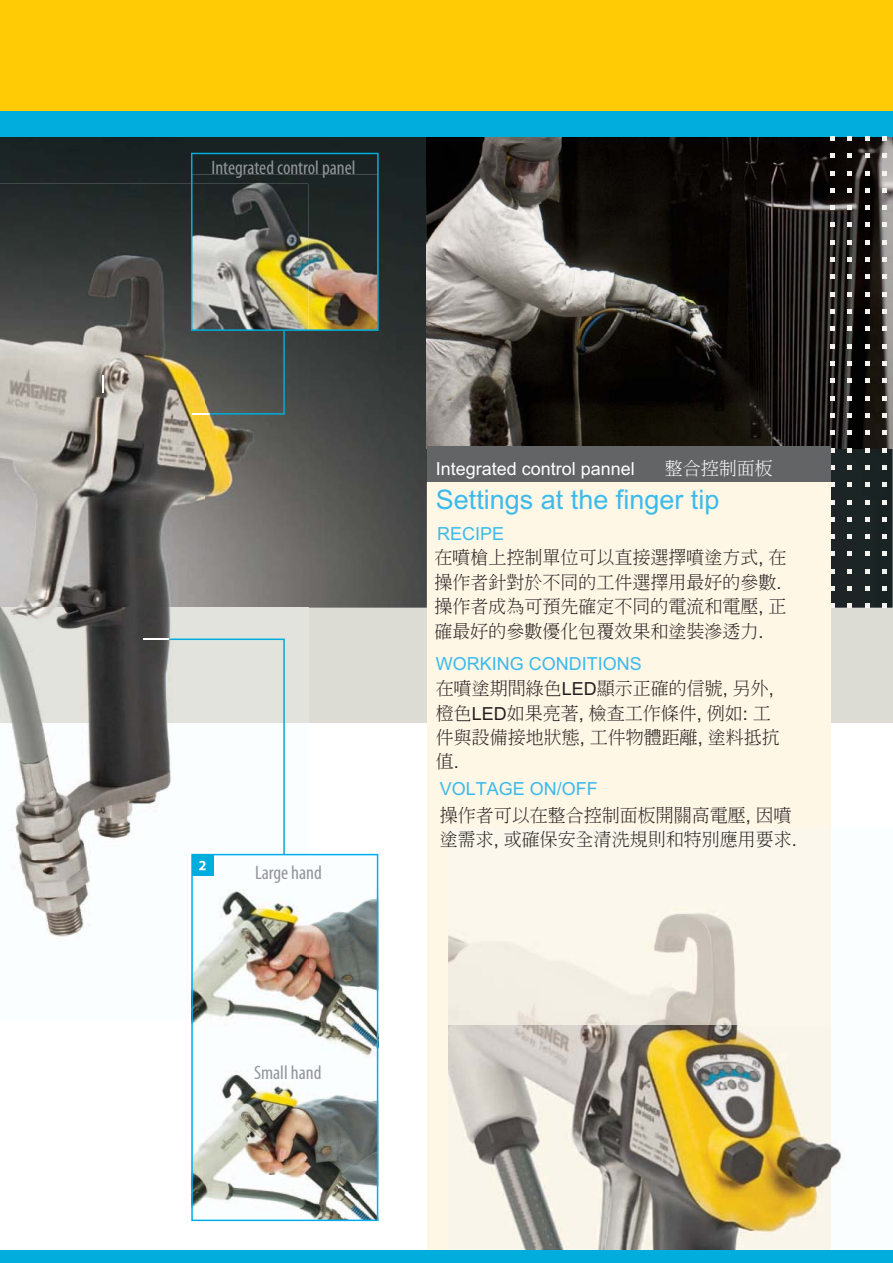
<style>
.page{position:relative;width:893px;height:1263px;background:#fff}
.page>*{position:absolute;margin:0;border:0;box-sizing:border-box;transform-origin:0 0}
.t1{font:27px "Arial";color:#3bbaec}
.t2{font:condensed 19.5px "Myriad Pro";color:#939598}
.t3{font:18px/24.5px "Adobe Ming Std Light E Ten B5 H";color:#231f20}
.t4{font:18px "Arial";color:#3bbaec}
.t5{font:18px "Arial";color:#fff}
.t6{font:18px "Adobe Ming Std Light E Ten B5 H";color:#fff}
.s1{font-family:"Arial"}
</style>
<div class="page">
<img style="left:0;top:136px;width:893px;height:472px">
<div style="left:0;top:608px;width:893px;height:114px;background:#dddcd4"></div>
<img style="left:0;top:184px;width:205px;height:424px">
<img style="left:205px;top:415px;width:103px;height:193px">
<img style="left:0;top:608px;width:308px;height:329px">
<img style="left:427px;top:136px;width:466px;height:312px">
<img style="left:191px;top:854px;width:187px;height:367px">
<div style="left:0;top:0;width:893px;height:111px;background:#ffcb04"></div>
<div style="left:0;top:1250px;width:893px;height:13px;background:#00addc"></div>
<div style="left:0;top:111px;width:893px;height:25px;background:#00addc"></div>
<svg style="left:830px;top:257px;width:5px;height:5px"></svg>
<svg style="left:830px;top:240px;width:5px;height:4px"></svg>
<svg style="left:830px;top:223px;width:5px;height:4px"></svg>
<svg style="left:830px;top:206px;width:5px;height:4px"></svg>
<svg style="left:830px;top:327px;width:5px;height:4px"></svg>
<svg style="left:830px;top:309px;width:5px;height:5px"></svg>
<svg style="left:830px;top:292px;width:5px;height:4px"></svg>
<svg style="left:830px;top:275px;width:5px;height:4px"></svg>
<svg style="left:830px;top:431px;width:5px;height:4px"></svg>
<svg style="left:830px;top:413px;width:5px;height:5px"></svg>
<svg style="left:830px;top:396px;width:5px;height:4px"></svg>
<svg style="left:830px;top:379px;width:5px;height:4px"></svg>
<svg style="left:830px;top:361px;width:5px;height:5px"></svg>
<svg style="left:830px;top:344px;width:5px;height:4px"></svg>
<svg style="left:831px;top:448px;width:4px;height:4px"></svg>
<svg style="left:831px;top:586px;width:4px;height:5px"></svg>
<svg style="left:831px;top:569px;width:4px;height:4px"></svg>
<svg style="left:831px;top:552px;width:4px;height:4px"></svg>
<svg style="left:831px;top:535px;width:4px;height:4px"></svg>
<svg style="left:831px;top:604px;width:4px;height:4px"></svg>
<svg style="left:831px;top:517px;width:4px;height:4px"></svg>
<svg style="left:831px;top:500px;width:4px;height:4px"></svg>
<svg style="left:831px;top:483px;width:4px;height:4px"></svg>
<svg style="left:831px;top:465px;width:4px;height:4px"></svg>
<svg style="left:830px;top:188px;width:5px;height:4px"></svg>
<svg style="left:830px;top:171px;width:5px;height:4px"></svg>
<svg style="left:830px;top:154px;width:5px;height:4px"></svg>
<svg style="left:830px;top:136px;width:5px;height:5px"></svg>
<svg style="left:848px;top:517px;width:4px;height:4px"></svg>
<svg style="left:848px;top:500px;width:4px;height:4px"></svg>
<svg style="left:848px;top:483px;width:4px;height:4px"></svg>
<svg style="left:848px;top:465px;width:4px;height:4px"></svg>
<svg style="left:848px;top:604px;width:4px;height:4px"></svg>
<svg style="left:848px;top:535px;width:4px;height:4px"></svg>
<svg style="left:848px;top:552px;width:4px;height:4px"></svg>
<svg style="left:848px;top:569px;width:4px;height:4px"></svg>
<svg style="left:848px;top:586px;width:4px;height:5px"></svg>
<svg style="left:848px;top:188px;width:4px;height:4px"></svg>
<svg style="left:848px;top:171px;width:4px;height:4px"></svg>
<svg style="left:848px;top:154px;width:4px;height:4px"></svg>
<svg style="left:848px;top:136px;width:4px;height:5px"></svg>
<svg style="left:848px;top:448px;width:4px;height:4px"></svg>
<svg style="left:848px;top:344px;width:4px;height:4px"></svg>
<svg style="left:848px;top:361px;width:4px;height:5px"></svg>
<svg style="left:848px;top:379px;width:4px;height:4px"></svg>
<svg style="left:848px;top:396px;width:4px;height:4px"></svg>
<svg style="left:848px;top:413px;width:4px;height:5px"></svg>
<svg style="left:848px;top:431px;width:4px;height:4px"></svg>
<svg style="left:848px;top:275px;width:4px;height:4px"></svg>
<svg style="left:848px;top:292px;width:4px;height:4px"></svg>
<svg style="left:848px;top:309px;width:4px;height:5px"></svg>
<svg style="left:848px;top:327px;width:4px;height:4px"></svg>
<svg style="left:848px;top:206px;width:4px;height:4px"></svg>
<svg style="left:848px;top:223px;width:4px;height:4px"></svg>
<svg style="left:848px;top:240px;width:4px;height:4px"></svg>
<svg style="left:848px;top:257px;width:4px;height:5px"></svg>
<svg style="left:865px;top:517px;width:4px;height:4px"></svg>
<svg style="left:865px;top:500px;width:4px;height:4px"></svg>
<svg style="left:865px;top:483px;width:4px;height:4px"></svg>
<svg style="left:865px;top:465px;width:4px;height:4px"></svg>
<svg style="left:865px;top:604px;width:4px;height:4px"></svg>
<svg style="left:865px;top:535px;width:4px;height:4px"></svg>
<svg style="left:865px;top:552px;width:4px;height:4px"></svg>
<svg style="left:865px;top:569px;width:4px;height:4px"></svg>
<svg style="left:865px;top:586px;width:4px;height:5px"></svg>
<svg style="left:865px;top:188px;width:4px;height:4px"></svg>
<svg style="left:865px;top:171px;width:4px;height:4px"></svg>
<svg style="left:865px;top:154px;width:4px;height:4px"></svg>
<svg style="left:865px;top:136px;width:4px;height:5px"></svg>
<svg style="left:865px;top:448px;width:4px;height:4px"></svg>
<svg style="left:865px;top:344px;width:4px;height:4px"></svg>
<svg style="left:865px;top:361px;width:4px;height:5px"></svg>
<svg style="left:865px;top:379px;width:4px;height:4px"></svg>
<svg style="left:865px;top:396px;width:4px;height:4px"></svg>
<svg style="left:865px;top:413px;width:4px;height:5px"></svg>
<svg style="left:865px;top:431px;width:4px;height:4px"></svg>
<svg style="left:865px;top:275px;width:4px;height:4px"></svg>
<svg style="left:865px;top:292px;width:4px;height:4px"></svg>
<svg style="left:865px;top:309px;width:4px;height:5px"></svg>
<svg style="left:865px;top:327px;width:4px;height:4px"></svg>
<svg style="left:865px;top:206px;width:4px;height:4px"></svg>
<svg style="left:865px;top:223px;width:4px;height:4px"></svg>
<svg style="left:865px;top:240px;width:4px;height:4px"></svg>
<svg style="left:865px;top:257px;width:4px;height:5px"></svg>
<svg style="left:882px;top:517px;width:4px;height:4px"></svg>
<svg style="left:882px;top:500px;width:4px;height:4px"></svg>
<svg style="left:882px;top:483px;width:4px;height:4px"></svg>
<svg style="left:882px;top:465px;width:4px;height:4px"></svg>
<svg style="left:882px;top:604px;width:4px;height:4px"></svg>
<svg style="left:882px;top:535px;width:4px;height:4px"></svg>
<svg style="left:882px;top:552px;width:4px;height:4px"></svg>
<svg style="left:882px;top:569px;width:4px;height:4px"></svg>
<svg style="left:882px;top:586px;width:4px;height:5px"></svg>
<svg style="left:882px;top:188px;width:4px;height:4px"></svg>
<svg style="left:882px;top:171px;width:4px;height:4px"></svg>
<svg style="left:882px;top:154px;width:4px;height:4px"></svg>
<svg style="left:882px;top:136px;width:4px;height:5px"></svg>
<svg style="left:882px;top:448px;width:4px;height:4px"></svg>
<svg style="left:882px;top:344px;width:4px;height:4px"></svg>
<svg style="left:882px;top:361px;width:4px;height:5px"></svg>
<svg style="left:882px;top:379px;width:4px;height:4px"></svg>
<svg style="left:882px;top:396px;width:4px;height:4px"></svg>
<svg style="left:882px;top:413px;width:4px;height:5px"></svg>
<svg style="left:882px;top:431px;width:4px;height:4px"></svg>
<svg style="left:882px;top:275px;width:4px;height:4px"></svg>
<svg style="left:882px;top:292px;width:4px;height:4px"></svg>
<svg style="left:882px;top:309px;width:4px;height:5px"></svg>
<svg style="left:882px;top:327px;width:4px;height:4px"></svg>
<svg style="left:882px;top:206px;width:4px;height:4px"></svg>
<svg style="left:882px;top:223px;width:4px;height:4px"></svg>
<svg style="left:882px;top:240px;width:4px;height:4px"></svg>
<svg style="left:882px;top:257px;width:4px;height:5px"></svg>
<div style="left:427px;top:447px;width:404px;height:36px;background:#636466"></div>
<div style="left:427px;top:483px;width:404px;height:767px;background:#fff7e5"></div>
<img style="left:448px;top:913px;width:292px;height:112px">
<img style="left:448px;top:1025px;width:393px;height:224px">
<svg style="left:102px;top:375px;width:2px;height:17px"></svg>
<div style="left:192px;top:855px;width:21px;height:21px;background:#00addc"></div>
<svg style="left:199px;top:861px;width:7px;height:9px"></svg>
<svg style="left:143px;top:639px;width:142px;height:216px"></svg>
<img style="left:191px;top:153px;width:188px;height:262px">
<p class="t2" style="left:211px;top:160px;width:146px">Integrated control panel</p>
<p class="t2" style="left:255px;top:865px;width:68px">Large hand</p>
<p class="t2" style="left:254px;top:1066px;width:69px">Small hand</p>
<p class="t5" style="left:436px;top:462px;width:201px">Integrated control pannel</p>
<p class="t6" style="left:665px;top:462px;width:109px">整合控制面板</p>
<h1 class="t1" style="left:436px;top:490px;width:285px">Settings at the finger tip</h1>
<p class="t4" style="left:437px;top:527px;width:68px">RECIPE</p>
<p class="t3" style="left:434px;top:548px;width:353px">在噴槍上控制單位可以直接選擇噴塗方式<span class="s1">,</span> 在操作者針對於不同的工件選擇用最好的參數<span class="s1">.</span>操作者成為可預先確定不同的電流和電壓<span class="s1">,</span> 正確最好的參數優化包覆效果和塗裝滲透力<span class="s1">.</span></p>
<p class="t4" style="left:436px;top:657px;width:207px">WORKING CONDITIONS</p>
<p class="t3" style="left:436px;top:679px;width:345px">在噴塗期間綠色<span class="s1">LED</span>顯示正確的信號<span class="s1">,</span> 另外<span class="s1">,</span>橙色<span class="s1">LED</span>如果亮著<span class="s1">,</span> 檢查工作條件<span class="s1">,</span> 例如<span class="s1">:</span> 工件與設備接地狀態<span class="s1">,</span> 工件物體距離<span class="s1">,</span> 塗料抵抗值<span class="s1">.</span></p>
<p class="t4" style="left:440px;top:782px;width:159px">VOLTAGE ON/OFF</p>
<p class="t3" style="left:440px;top:805px;width:358px">操作者可以在整合控制面板開關高電壓<span class="s1">,</span> 因噴塗需求<span class="s1">,</span> 或確保安全清洗規則和特別應用要求<span class="s1">.</span></p>
</div>
